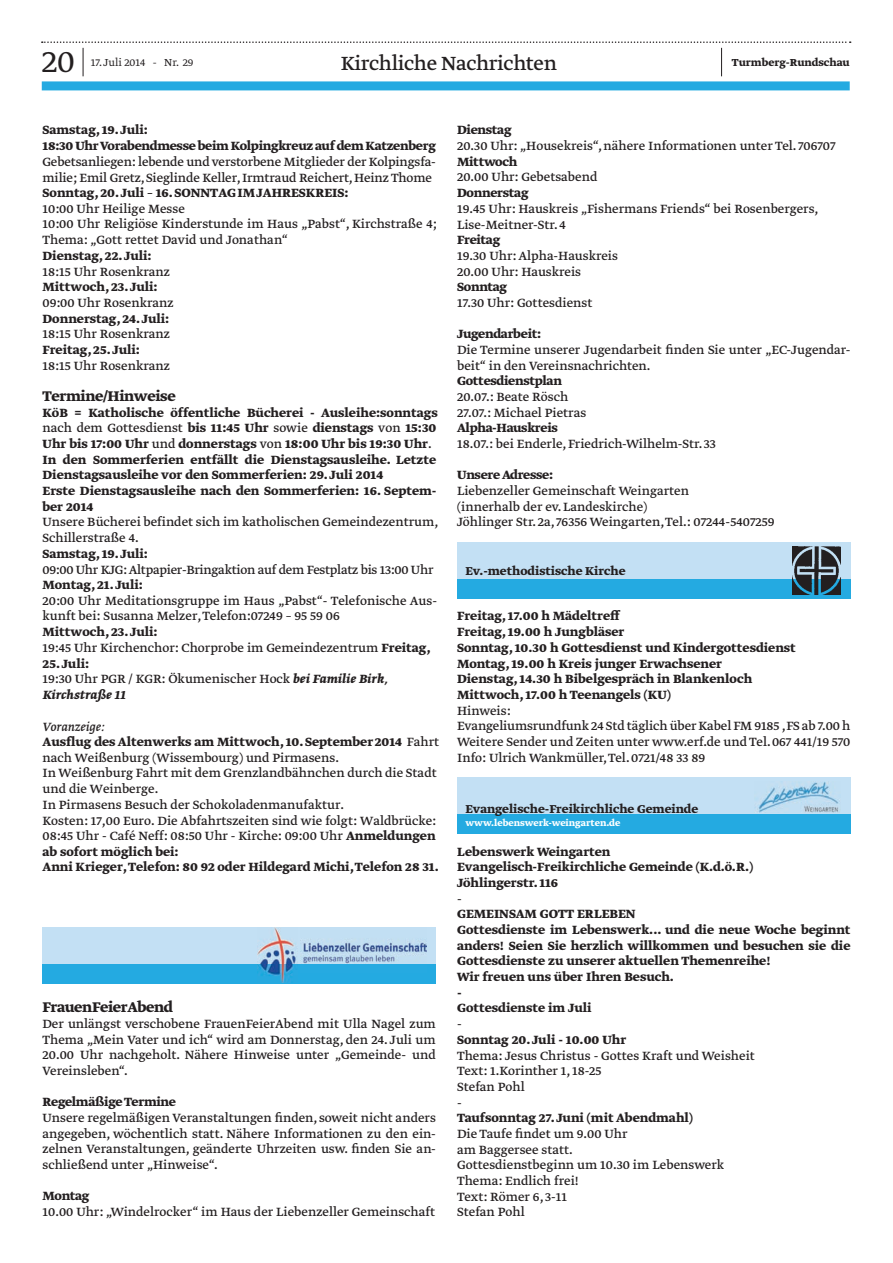
<style>
.page{position:relative;width:893px;height:1263px;background:#fff}
.page>*{position:absolute;margin:0;border:0;box-sizing:border-box;transform-origin:0 0}
.t1{font:300 36px "Greta Text Std";color:#231f20}
.t2{font:22.5px "Greta Text Std";letter-spacing:-.015em;color:#231f20}
.t3{font:700 16.5px "Greta Text Std";letter-spacing:-.02em;color:#231f20}
.t4{font:14.1px/15.8px "Greta Text Std";color:#231f20}
.t5{font:700 14.1px/15.8px "Greta Text Std";color:#231f20}
.t6{font:700 14.1px/16px "Greta Text Std";letter-spacing:-.02em;color:#231f20}
.t7{font:14.1px "Greta Text Std";letter-spacing:-.02em;color:#231f20}
.t8{font:14.1px "Greta Text Std Italic Plus";color:#231f20}
.t9{font:700 13.5px "Greta Text Std";color:#231f20}
.t10{font:700 12px "Greta Text Std";color:#231f20}
.t11{font:300 12px "Greta Text Std";color:#231f20}
.t12{font:700 10.5px "Greta Text Std";color:#fff}
.s1{font-weight:400}
.s2{font-weight:700}
.s3{font-weight:700;font-style:italic}
</style>
<div class="page">
<div style="left:42px;top:81px;width:808px;height:9px;background:#24aae1"></div>
<svg style="left:42px;top:41px;width:809px;height:35px"></svg>
<div style="left:43px;top:927px;width:393px;height:57px;background:#c3e0f4"></div>
<div style="left:43px;top:964px;width:393px;height:20px;background:#24aae1"></div>
<img style="left:257px;top:927px;width:39px;height:56px">
<img style="left:303px;top:939px;width:123px;height:25px">
<div style="left:457px;top:542px;width:393px;height:57px;background:#c3e0f4"></div>
<div style="left:457px;top:579px;width:393px;height:20px;background:#24aae1"></div>
<img style="left:793px;top:546px;width:48px;height:49px">
<div style="left:457px;top:777px;width:393px;height:57px;background:#c3e0f4"></div>
<div style="left:457px;top:814px;width:393px;height:20px;background:#24aae1"></div>
<img style="left:757px;top:781px;width:82px;height:32px">
<h1 class="t1" style="left:42px;top:41px;width:34px">20</h1>
<p class="t11" style="left:91px;top:56px;width:104px">17. Juli 2014 - Nr. 29</p>
<p class="t10" style="left:732px;top:56px;width:119px">Turmberg-Rundschau</p>
<h2 class="t2" style="left:341px;top:50px;width:217px">Kirchliche Nachrichten</h2>
<p class="t6" style="left:43px;top:123px;width:395px">Samstag, 19. Juli:<br>18:30 UhrVorabendmesse beim Kolpingkreuz auf dem Katzenberg</p>
<p class="t4" style="left:43px;top:154px;width:395px">Gebetsanliegen: lebende und verstorbene Mitglieder der Kolpingsfa&shy;milie; Emil Gretz,Sieglinde Keller, Irmtraud Reichert,Heinz Thome</p>
<p class="t5" style="left:43px;top:186px;width:308px">Sonntag, 20. Juli – 16. SONNTAG IM JAHRESKREIS:</p>
<p class="t4" style="left:43px;top:201px;width:396px">10:00 Uhr Heilige Messe<br>10:00 Uhr Religiöse Kinderstunde im Haus „Pabst“, Kirchstraße 4;<br>Thema: „Gott rettet David und Jonathan“</p>
<p class="t5" style="left:43px;top:248px;width:111px">Dienstag, 22. Juli:</p>
<p class="t4" style="left:43px;top:264px;width:129px">18:15 Uhr Rosenkranz</p>
<p class="t5" style="left:43px;top:280px;width:117px">Mittwoch, 23. Juli:</p>
<p class="t4" style="left:43px;top:295px;width:133px">09:00 Uhr Rosenkranz</p>
<p class="t5" style="left:43px;top:311px;width:128px">Donnerstag, 24. Juli:</p>
<p class="t4" style="left:43px;top:327px;width:129px">18:15 Uhr Rosenkranz</p>
<p class="t5" style="left:43px;top:342px;width:99px">Freitag, 25. Juli:</p>
<p class="t4" style="left:43px;top:358px;width:129px">18:15 Uhr Rosenkranz</p>
<p class="t3" style="left:43px;top:386px;width:135px">Termine/Hinweise</p>
<p class="t5" style="left:43px;top:405px;width:397px">KöB = Katholische öffentliche Bücherei - Ausleihe:sonntags <span class="s1">nach dem Gottesdienst</span> bis 11:45 Uhr <span class="s1">sowie</span> dienstags <span class="s1">von</span> 15:30<br>Uhr bis 17:00 Uhr <span class="s1">und</span> donnerstags <span class="s1">von</span> 18:00 Uhr bis 19:30 Uhr<span class="s1">.<br></span>In den Sommerferien entfällt die Dienstagsausleihe. Letzte Dienstagsausleihe vor den Sommerferien: 29. Juli 2014<br>Erste Dienstagsausleihe nach den Sommerferien: 16. Septem&shy;ber 2014</p>
<p class="t4" style="left:43px;top:515px;width:397px">Unsere Bücherei befindet sich im katholischen Gemeindezentrum,<br>Schillerstraße 4.</p>
<p class="t5" style="left:43px;top:546px;width:107px">Samstag, 19. Juli:</p>
<p class="t7" style="left:43px;top:561px;width:392px">09:00 Uhr KJG:Altpapier-Bringaktion auf dem Festplatz bis 13:00 Uhr</p>
<p class="t5" style="left:43px;top:578px;width:102px">Montag, 21. Juli:</p>
<p class="t4" style="left:43px;top:593px;width:396px">20:00 Uhr Meditationsgruppe im Haus „Pabst“- Telefonische Aus&shy;kunft bei: Susanna Melzer, Telefon:07249 – 95 59 06</p>
<p class="t4" style="left:43px;top:625px;width:390px"><span class="s2">Mittwoch, 23. Juli:<br></span>19:45 Uhr Kirchenchor: Chorprobe im Gemeindezentrum <span class="s2">Freitag,</span></p>
<p class="t4" style="left:43px;top:656px;width:347px"><span class="s2">25. Juli:<br></span>19:30 Uhr PGR / KGR: Ökumenischer Hock <span class="s3">bei Familie Birk,<br>Kirchstraße 11</span></p>
<p class="t8" style="left:43px;top:719px;width:64px">Voranzeige:</p>
<p class="t4" style="left:43px;top:735px;width:398px"><span class="s2">Ausflug des Altenwerks am Mittwoch, 10. September 2014</span> Fahrt nach Weißenburg (Wissembourg) und Pirmasens.<br>In Weißenburg Fahrt mit dem Grenzlandbähnchen durch die Stadt und die Weinberge.<br>In Pirmasens Besuch der Schokoladenmanufaktur.<br>Kosten: 17,00 Euro. Die Abfahrtszeiten sind wie folgt: Waldbrücke:<br>08:45 Uhr - Café Neff: 08:50 Uhr - Kirche: 09:00 Uhr <span class="s2">Anmeldungen ab sofort möglich bei:<br>Anni Krieger, Telefon: 80 92 oder Hildegard Michi, Telefon 28 31.</span></p>
<p class="t3" style="left:43px;top:997px;width:132px">FrauenFeierAbend</p>
<p class="t4" style="left:43px;top:1016px;width:395px;text-align:justify">Der unlängst verschobene FrauenFeierAbend mit Ulla Nagel zum Thema „Mein Vater und ich“ wird am Donnerstag, den 24. Juli um 20.00 Uhr nachgeholt. Nähere Hinweise unter „Gemeinde- und Vereinsleben“.</p>
<p class="t6" style="left:43px;top:1095px;width:135px">Regelmäßige Termine</p>
<p class="t4" style="left:43px;top:1111px;width:395px;text-align:justify">Unsere regelmäßigen Veranstaltungen finden, soweit nicht anders angegeben, wöchentlich statt. Nähere Informationen zu den ein&shy;zelnen Veranstaltungen, geänderte Uhrzeiten usw. finden Sie an&shy;schließend unter „Hinweise“.</p>
<p class="t5" style="left:43px;top:1189px;width:48px">Montag</p>
<p class="t4" style="left:43px;top:1205px;width:394px">10.00 Uhr: „Windelrocker“ im Haus der Liebenzeller Gemeinschaft</p>
<p class="t6" style="left:457px;top:123px;width:56px">Dienstag</p>
<p class="t4" style="left:457px;top:139px;width:380px">20.30 Uhr: „Housekreis“, nähere Informationen unter Tel. 706707</p>
<p class="t6" style="left:457px;top:154px;width:62px">Mittwoch</p>
<p class="t4" style="left:457px;top:170px;width:142px">20.00 Uhr: Gebetsabend</p>
<p class="t6" style="left:457px;top:186px;width:73px">Donnerstag</p>
<p class="t4" style="left:457px;top:201px;width:363px">19.45 Uhr: Hauskreis „Fishermans Friends“ bei Rosenbergers,<br>Lise-Meitner-Str. 4</p>
<p class="t6" style="left:457px;top:233px;width:45px">Freitag</p>
<p class="t4" style="left:457px;top:248px;width:162px">19.30 Uhr: Alpha-Hauskreis<br>20.00 Uhr: Hauskreis</p>
<p class="t6" style="left:457px;top:280px;width:51px">Sonntag</p>
<p class="t4" style="left:457px;top:296px;width:137px">17.30 Uhr: Gottesdienst</p>
<p class="t6" style="left:457px;top:327px;width:86px">Jugendarbeit:</p>
<p class="t4" style="left:457px;top:343px;width:395px">Die Termine unserer Jugendarbeit finden Sie unter „EC-Jugendar&shy;beit“ in den Vereinsnachrichten.</p>
<p class="t6" style="left:457px;top:374px;width:106px">Gottesdienstplan</p>
<p class="t4" style="left:457px;top:390px;width:131px">20.07.: Beate Rösch<br>27.07.: Michael Pietras</p>
<p class="t6" style="left:457px;top:421px;width:102px">Alpha-Hauskreis</p>
<p class="t4" style="left:457px;top:437px;width:260px">18.07.: bei Enderle, Friedrich-Wilhelm-Str. 33</p>
<p class="t6" style="left:457px;top:468px;width:98px">Unsere Adresse:</p>
<p class="t4" style="left:457px;top:484px;width:319px">Liebenzeller Gemeinschaft Weingarten<br>(innerhalb der ev. Landeskirche)<br>Jöhlinger Str. 2a, 76356 Weingarten, Tel.: 07244-5407259</p>
<p class="t9" style="left:465px;top:562px;width:162px">Ev.-methodistische Kirche</p>
<p class="t5" style="left:457px;top:609px;width:340px">Freitag, 17.00 h Mädeltreff<br>Freitag, 19.00 h Jungbläser<br>Sonntag, 10.30 h Gottesdienst und Kindergottesdienst Montag, 19.00 h Kreis junger Erwachsener<br>Dienstag, 14.30 h Bibelgespräch in Blankenloch Mittwoch, 17.00 h Teenangels (KU)</p>
<p class="t4" style="left:457px;top:703px;width:395px">Hinweis:<br>Evangeliumsrundfunk 24 Std täglich über Kabel FM 9185 ,FS ab 7.00 h Weitere Sender und Zeiten unter www.erf.de und Tel. 067 441/19 570<br>Info: Ulrich Wankmüller, Tel. 0721/48 33 89</p>
<p class="t9" style="left:465px;top:801px;width:234px">Evangelische-Freikirchliche Gemeinde</p>
<p class="t12" style="left:465px;top:817px;width:157px">www.lebenswerk-weingarten.de</p>
<p class="t5" style="left:457px;top:844px;width:298px">Lebenswerk Weingarten<br>Evangelisch-Freikirchliche Gemeinde (K.d.ö.R.)<br>Jöhlingerstr. 116</p>
<p class="t4" style="left:457px;top:891px;width:6px">-</p>
<p class="t5" style="left:457px;top:907px;width:395px">GEMEINSAM GOTT ERLEBEN<br>Gottesdienste im Lebenswerk... und die neue Woche beginnt anders! Seien Sie herzlich willkommen und besuchen sie die Gottesdienste zu unserer aktuellen Themenreihe!<br>Wir freuen uns über Ihren Besuch.<br>-<br>Gottesdienste im Juli</p>
<p class="t4" style="left:457px;top:1017px;width:6px">-</p>
<p class="t5" style="left:457px;top:1032px;width:171px">Sonntag 20. Juli - 10.00 Uhr</p>
<p class="t4" style="left:457px;top:1048px;width:299px">Thema: Jesus Christus - Gottes Kraft und Weisheit<br>Text: 1.Korinther 1, 18-25<br>Stefan Pohl<br>-</p>
<p class="t5" style="left:457px;top:1111px;width:237px">Taufsonntag 27. Juni (mit Abendmahl)</p>
<p class="t4" style="left:457px;top:1126px;width:269px">Die Taufe findet um 9.00 Uhr<br>am Baggersee statt.<br>Gottesdienstbeginn um 10.30 im Lebenswerk<br>Thema: Endlich frei!<br>Text: Römer 6, 3-11<br>Stefan Pohl</p>
</div>
